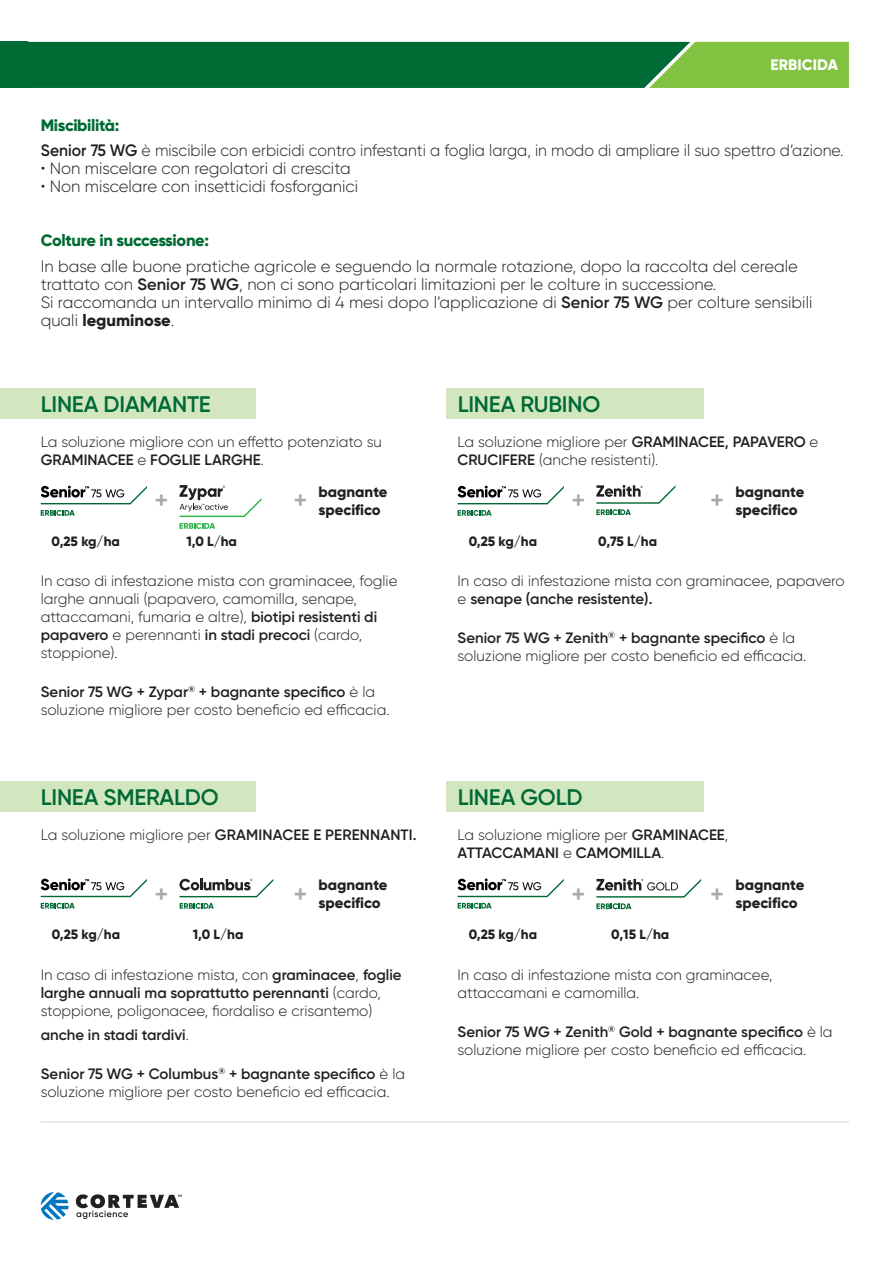
<style>
.page{position:relative;width:893px;height:1262px;background:#fff}
.page>*{position:absolute;margin:0;border:0;box-sizing:border-box;transform-origin:0 0}
.t1{font:600 25.35px "Gilroy";color:#a8a9ad}
.t2{font:600 22.5px "Gilroy";letter-spacing:-.01em;color:#006a35}
.t3{font:300 16.5px/18px "Gilroy";color:#231f20}
.t4{font:300 16.5px/25.5px "Gilroy";color:#231f20;scale:.95 1}
.t5{font:800 16.5px "Gilroy";letter-spacing:-.02em;color:#006a35}
.t6{font:800 15.15px "Gilroy";letter-spacing:.01em;color:#fff}
.t7{font:300 15px/18px "Gilroy";color:#231f20}
.t8{font:600 15px/18px "Gilroy";color:#231f20}
.t9{font:800 15px/18px "Gilroy";color:#231f20}
.t10{font:800 13.5px "Gilroy";letter-spacing:-.01em;color:#231f20}
.t11{font:800 3.15px "Gilroy";color:#231f20}
.s1{font-weight:800;color:#006a35}
.s2{font-weight:600}
.s3{font-weight:800}
.s4{font-weight:300}
</style>
<div class="page">
<svg style="left:0;top:42px;width:849px;height:46px;background:#1c7d38"></svg>
<hr style="left:41px;top:1121px;width:808px;height:1px;background:#e2e4e2">
<div style="left:0;top:388px;width:255px;height:30px;background:#d2e7c0"></div>
<div style="left:446px;top:388px;width:257px;height:30px;background:#d2e7c0"></div>
<svg style="left:179px;top:523px;width:36px;height:6px"></svg>
<svg style="left:179px;top:485px;width:82px;height:32px"></svg>
<svg style="left:596px;top:485px;width:79px;height:30px"></svg>
<div style="left:0;top:781px;width:255px;height:30px;background:#d2e7c0"></div>
<div style="left:446px;top:781px;width:257px;height:30px;background:#d2e7c0"></div>
<svg style="left:180px;top:903px;width:34px;height:5px"></svg>
<svg style="left:179px;top:878px;width:94px;height:19px"></svg>
<svg style="left:596px;top:903px;width:35px;height:6px"></svg>
<svg style="left:596px;top:878px;width:105px;height:19px"></svg>
<svg style="left:41px;top:510px;width:34px;height:6px"></svg>
<svg style="left:41px;top:486px;width:106px;height:18px"></svg>
<svg style="left:457px;top:510px;width:34px;height:6px"></svg>
<svg style="left:457px;top:486px;width:107px;height:18px"></svg>
<svg style="left:457px;top:878px;width:107px;height:30px"></svg>
<svg style="left:41px;top:878px;width:106px;height:30px"></svg>
<svg style="left:41px;top:1192px;width:28px;height:27px"></svg>
<svg style="left:76px;top:1194px;width:106px;height:25px"></svg>
<p class="t6" style="left:770px;top:55px;width:69px">ERBICIDA</p>
<p class="t4" style="left:41px;top:112px;width:846px"><span class="s1">Miscibilità:<br></span><span class="s2">Senior 75 WG</span> è miscibile con erbicidi contro infestanti a foglia larga, in modo di ampliare il suo spettro d’azione.</p>
<p class="t3" style="left:41px;top:159px;width:311px">• Non miscelare con regolatori di crescita</p>
<p class="t3" style="left:41px;top:177px;width:319px">• Non miscelare con insetticidi fosforganici</p>
<p class="t5" style="left:41px;top:230px;width:170px">Colture in successione:</p>
<p class="t3" style="left:41px;top:257px;width:773px">In base alle buone pratiche agricole e seguendo la normale rotazione, dopo la raccolta del cereale trattato con <span class="s2">Senior 75 WG</span>, non ci sono particolari limitazioni per le colture in successione.<br>Si raccomanda un intervallo minimo di 4 mesi dopo l’applicazione di <span class="s2">Senior 75 WG</span> per colture sensibili quali <span class="s3">leguminose</span>.</p>
<h2 class="t2" style="left:41px;top:390px;width:171px">LINEA DIAMANTE</h2>
<p class="t7" style="left:41px;top:432px;width:343px">La soluzione migliore con un effetto potenziato su<br><span class="s2">GRAMINACEE</span> e <span class="s2">FOGLIE LARGHE</span>.</p>
<p class="t11" style="left:223px;top:484px;width:4px">®</p>
<p class="t9" style="left:318px;top:482px;width:71px">bagnante</p>
<h1 class="t1" style="left:154px;top:485px;width:15px">+</h1>
<p class="t9" style="left:293px;top:500px;width:89px"><sup>+</sup> specifico</p>
<p class="t10" style="left:52px;top:532px;width:70px">0,25 kg/ha</p>
<p class="t10" style="left:186px;top:532px;width:52px">1,0 L/ha</p>
<p class="t7" style="left:41px;top:572px;width:358px">In caso di infestazione mista con graminacee, foglie larghe annuali (papavero, camomilla, senape, attaccamani, fumaria e altre), <span class="s2">biotipi resistenti di papavero</span> e perennanti <span class="s2">in stadi precoci</span> (cardo, stoppione).</p>
<p class="t7" style="left:41px;top:683px;width:350px"><span class="s2">Senior 75 WG + Zypar</span><sup>®</sup> <span class="s2">+ bagnante specifico</span> è la soluzione migliore per costo beneficio ed efficacia.</p>
<h2 class="t2" style="left:457px;top:390px;width:144px">LINEA RUBINO</h2>
<p class="t7" style="left:457px;top:432px;width:362px">La soluzione migliore per <span class="s2">GRAMINACEE, PAPAVERO</span> e<br><span class="s2">CRUCIFERE</span> (anche resistenti).</p>
<p class="t9" style="left:735px;top:482px;width:71px">bagnante specifico</p>
<p class="t10" style="left:468px;top:532px;width:70px">0,25 kg/ha</p>
<p class="t10" style="left:598px;top:532px;width:60px">0,75 L/ha</p>
<p class="t7" style="left:457px;top:572px;width:389px">In caso di infestazione mista con graminacee, papavero e <span class="s2">senape (anche resistente).</span></p>
<p class="t7" style="left:457px;top:629px;width:350px"><span class="s2">Senior 75 WG + Zenith</span><sup>®</sup> <span class="s2">+ bagnante specifico</span> è la soluzione migliore per costo beneficio ed efficacia.</p>
<p class="t11" style="left:640px;top:485px;width:4px">®</p>
<h1 class="t1" style="left:571px;top:485px;width:15px">+</h1>
<h1 class="t1" style="left:710px;top:485px;width:15px">+</h1>
<h2 class="t2" style="left:41px;top:783px;width:179px">LINEA SMERALDO</h2>
<p class="t7" style="left:41px;top:825px;width:183px">La soluzione migliore per <span class="s2">graminacee</span></p>
<p class="t8" style="left:313px;top:825px;width:22px">e perennanti</p>
<p class="t8" style="left:413px;top:825px;width:5px">.</p>
<p class="t9" style="left:318px;top:875px;width:71px">bagnante specifico</p>
<p class="t10" style="left:52px;top:926px;width:70px">0,25 kg/ha</p>
<p class="t10" style="left:193px;top:926px;width:52px">1,0 L/ha</p>
<p class="t7" style="left:41px;top:965px;width:362px">In caso di infestazione mista, con <span class="s2">graminacee</span>, <span class="s2">foglie larghe annuali ma soprattutto perennanti</span> (cardo, stoppione, poligonacee, fiordaliso e crisantemo)</p>
<p class="t8" style="left:41px;top:1026px;width:150px">anche in stadi tardivi<span class="s4">.</span></p>
<p class="t7" style="left:41px;top:1065px;width:366px"><span class="s2">Senior 75 WG + Columbus</span><sup>®</sup> <span class="s2">+ bagnante specifico</span> è la soluzione migliore per costo beneficio ed efficacia.</p>
<p class="t11" style="left:250px;top:878px;width:4px">®</p>
<h1 class="t1" style="left:154px;top:878px;width:15px">+</h1>
<h1 class="t1" style="left:293px;top:878px;width:15px">+</h1>
<h2 class="t2" style="left:457px;top:783px;width:126px">LINEA GOLD</h2>
<p class="t8" style="left:457px;top:825px;width:272px"><span class="s4">La soluzione migliore per</span> GRAMINACEE<span class="s4">,<br></span>ATTACCAMANI <span class="s4">e</span> CAMOMILLA<span class="s4">.</span></p>
<h1 class="t1" style="left:571px;top:878px;width:15px">+</h1>
<p class="t11" style="left:641px;top:878px;width:4px">®</p>
<p class="t9" style="left:710px;top:875px;width:96px;text-indent:25px">bagnante <sup>+</sup> specifico</p>
<p class="t10" style="left:468px;top:926px;width:70px">0,25 kg/ha</p>
<p class="t10" style="left:611px;top:926px;width:60px">0,15 L/ha</p>
<p class="t7" style="left:457px;top:965px;width:316px">In caso di infestazione mista con graminacee, attaccamani e camomilla.</p>
<p class="t7" style="left:457px;top:1022px;width:376px"><span class="s2">Senior 75 WG + Zenith</span><sup>®</sup> <span class="s2">Gold + bagnante specifico</span> è la soluzione migliore per costo beneficio ed efficacia.</p>
</div>
